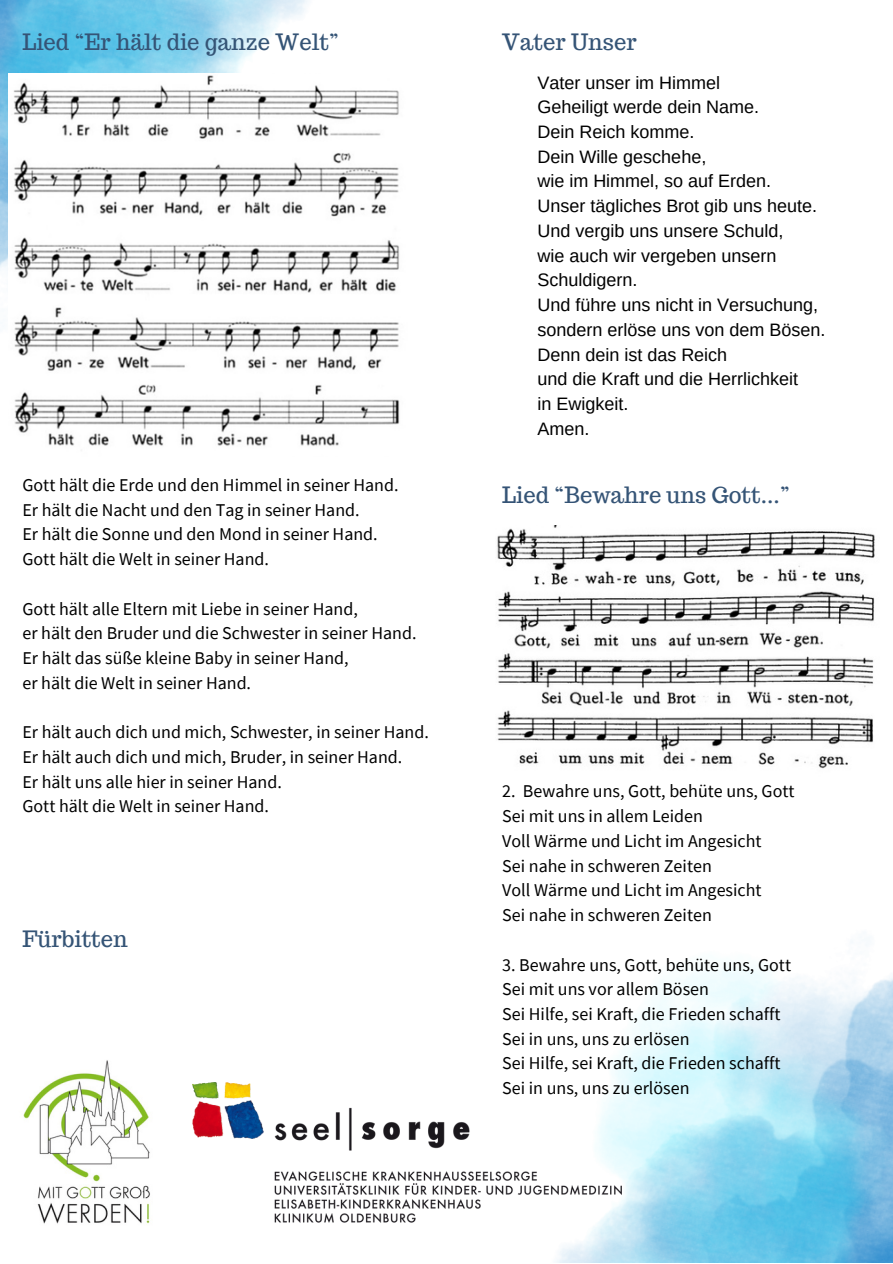
<style>
.page{position:relative;width:893px;height:1264px;background:#fff}
.page>*{position:absolute;margin:0;border:0;box-sizing:border-box;transform-origin:0 0}
.t1{font:22.05px "Trocchi";color:#355476}
.t2{font:18px "Source Sans Pro";color:#000}
.t3{font:18px/24.8px "Arimo";color:#000}
</style>
<div class="page">
<img style="left:0;top:0;width:308px;height:269px">
<img style="left:556px;top:967px;width:336px;height:295px">
<img style="left:23px;top:1060px;width:127px;height:164px">
<img style="left:193px;top:1082px;width:428px;height:140px">
<img style="left:8px;top:73px;width:392px;height:373px">
<img style="left:497px;top:525px;width:378px;height:244px">
<p class="t1" style="left:22px;top:28px;width:318px">Lied “Er hält die ganze Welt”</p>
<p class="t2" style="left:22px;top:473px;width:377px">Gott hält die Erde und den Himmel in seiner Hand.</p>
<p class="t2" style="left:22px;top:498px;width:339px">Er hält die Nacht und den Tag in seiner Hand.</p>
<p class="t2" style="left:22px;top:522px;width:357px">Er hält die Sonne und den Mond in seiner Hand.</p>
<p class="t2" style="left:22px;top:547px;width:248px">Gott hält die Welt in seiner Hand.</p>
<p class="t2" style="left:22px;top:597px;width:337px">Gott hält alle Eltern mit Liebe in seiner Hand,</p>
<p class="t2" style="left:22px;top:621px;width:395px">er hält den Bruder und die Schwester in seiner Hand.</p>
<p class="t2" style="left:22px;top:646px;width:327px">Er hält das süße kleine Baby in seiner Hand,</p>
<p class="t2" style="left:22px;top:671px;width:230px">er hält die Welt in seiner Hand.</p>
<p class="t2" style="left:22px;top:720px;width:408px">Er hält auch dich und mich, Schwester, in seiner Hand.</p>
<p class="t2" style="left:22px;top:745px;width:381px">Er hält auch dich und mich, Bruder, in seiner Hand.</p>
<p class="t2" style="left:22px;top:770px;width:261px">Er hält uns alle hier in seiner Hand.</p>
<p class="t2" style="left:22px;top:794px;width:248px">Gott hält die Welt in seiner Hand.</p>
<p class="t1" style="left:22px;top:924px;width:107px">Fürbitten</p>
<p class="t1" style="left:502px;top:28px;width:136px">Vater Unser</p>
<p class="t3" style="left:537px;top:70px;width:184px">Vater unser im Himmel</p>
<p class="t3" style="left:537px;top:95px;width:223px">Geheiligt werde dein Name.</p>
<p class="t3" style="left:537px;top:119px;width:158px">Dein Reich komme.</p>
<p class="t3" style="left:537px;top:144px;width:170px">Dein Wille geschehe,</p>
<p class="t3" style="left:537px;top:169px;width:235px">wie im Himmel, so auf Erden.</p>
<p class="t3" style="left:537px;top:194px;width:281px">Unser tägliches Brot gib uns heute.</p>
<p class="t3" style="left:537px;top:218px;width:247px">Und vergib uns unsere Schuld,</p>
<p class="t3" style="left:537px;top:243px;width:240px">wie auch wir vergeben unsern<br>Schuldigern.</p>
<p class="t3" style="left:537px;top:292px;width:282px">Und führe uns nicht in Versuchung,</p>
<p class="t3" style="left:537px;top:317px;width:289px">sondern erlöse uns von dem Bösen.</p>
<p class="t3" style="left:537px;top:342px;width:191px">Denn dein ist das Reich</p>
<p class="t3" style="left:537px;top:367px;width:262px">und die Kraft und die Herrlichkeit</p>
<p class="t3" style="left:537px;top:391px;width:92px">in Ewigkeit.</p>
<p class="t3" style="left:537px;top:416px;width:53px">Amen.</p>
<p class="t1" style="left:502px;top:480px;width:289px">Lied “Bewahre uns Gott...”</p>
<p class="t2" style="left:502px;top:779px;width:294px">2. Bewahre uns, Gott, behüte uns, Gott</p>
<p class="t2" style="left:502px;top:804px;width:202px">Sei mit uns in allem Leiden</p>
<p class="t2" style="left:502px;top:829px;width:261px">Voll Wärme und Licht im Angesicht</p>
<p class="t2" style="left:502px;top:853px;width:211px">Sei nahe in schweren Zeiten</p>
<p class="t2" style="left:502px;top:878px;width:261px">Voll Wärme und Licht im Angesicht</p>
<p class="t2" style="left:502px;top:903px;width:211px">Sei nahe in schweren Zeiten</p>
<p class="t2" style="left:502px;top:952px;width:290px">3. Bewahre uns, Gott, behüte uns, Gott</p>
<p class="t2" style="left:502px;top:977px;width:208px">Sei mit uns vor allem Bösen</p>
<p class="t2" style="left:502px;top:1002px;width:280px">Sei Hilfe, sei Kraft, die Frieden schafft</p>
<p class="t2" style="left:502px;top:1027px;width:189px">Sei in uns, uns zu erlösen</p>
<p class="t2" style="left:502px;top:1051px;width:280px">Sei Hilfe, sei Kraft, die Frieden schafft</p>
<p class="t2" style="left:502px;top:1076px;width:189px">Sei in uns, uns zu erlösen</p>
</div>
